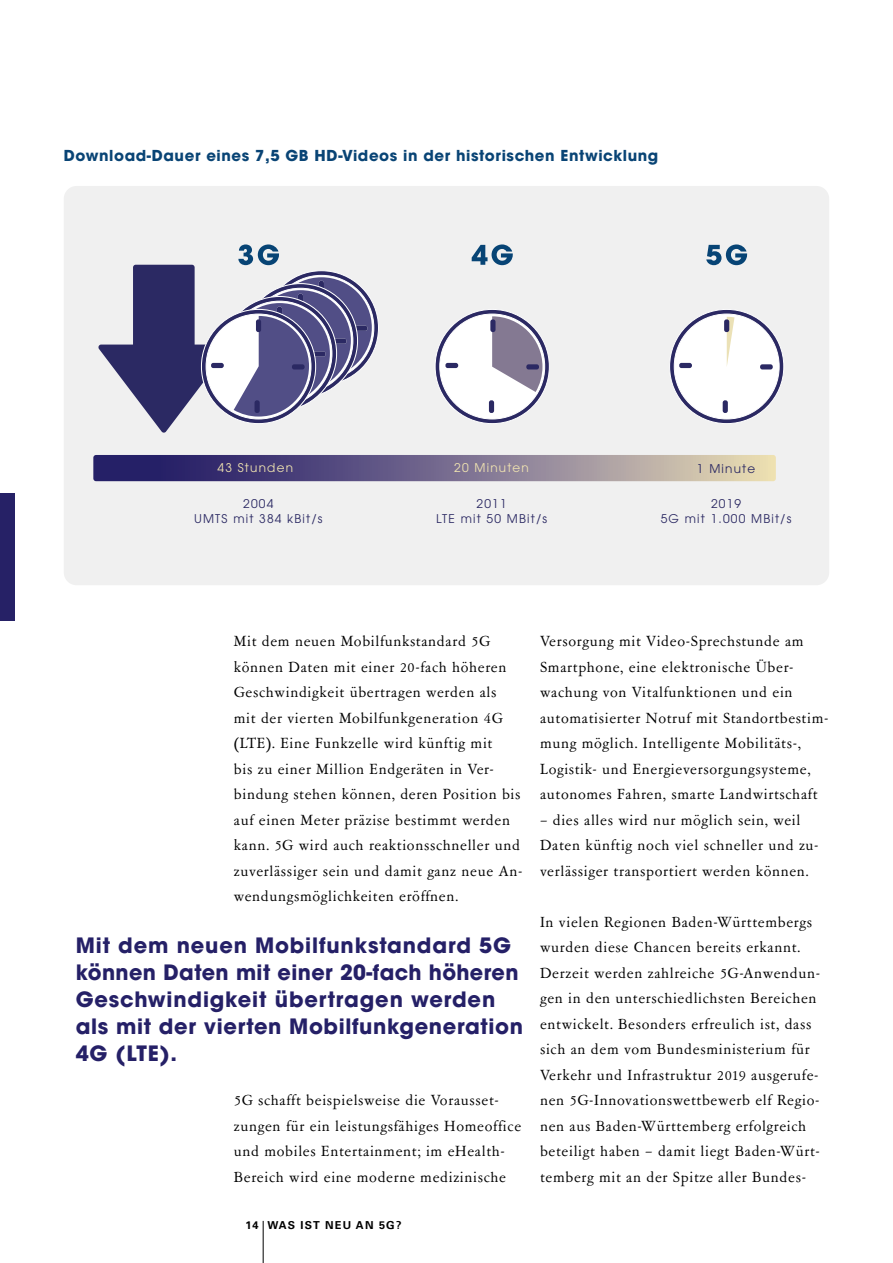
<style>
.page{position:relative;width:893px;height:1263px;background:#fff}
.page>*{position:absolute;margin:0;border:0;box-sizing:border-box;transform-origin:0 0}
.t1{font:700 21px/27px "ITC Avant Garde Pro";letter-spacing:.03em;color:#252067}
.Fliesstext{font:16.5px/25.5px "Garamont Amst SBOP Rom";letter-spacing:.04em;color:#000}
.t2{font:700 15px "ITC Avant Garde Pro";letter-spacing:.04em;color:#094475}
.t3{font:12px/14.4px "ITC Avant Garde Pro";letter-spacing:.1em;color:#2b2963;text-align:center}
.t4{font:12px "ITC Avant Garde Pro";letter-spacing:.1em;color:#f1e4b1}
.t5{font:700 10.95px "Univers LT Pro 65";letter-spacing:.11em;color:#000}
</style>
<div class="page">
<div style="left:64px;top:186px;width:765px;height:399px;background:#f0f0f0;border-radius:13px"></div>
<svg style="left:93px;top:455px;width:683px;height:26px;background:#796e8c"></svg>
<svg style="left:706px;top:244px;width:41px;height:21px"></svg>
<svg style="left:472px;top:244px;width:41px;height:21px"></svg>
<svg style="left:670px;top:309px;width:114px;height:115px"></svg>
<svg style="left:435px;top:309px;width:114px;height:115px"></svg>
<svg style="left:98px;top:244px;width:281px;height:189px"></svg>
<div style="left:0;top:493px;width:15px;height:128px;background:#262166"></div>
<hr style="left:263px;top:1221px;width:1px;height:42px;background:#000">
<p class="t2" style="left:64px;top:146px;width:596px">Download-Dauer eines 7,5 GB HD-Videos in der historischen Entwicklung</p>
<p class="t4" style="left:218px;top:460px;width:77px">43 Stunden</p>
<p class="t4" style="left:454px;top:460px;width:76px">20 Minuten</p>
<p class="t3" style="left:697px;top:461px;width:60px">1 Minute</p>
<p class="t3" style="left:194px;top:496px;width:130px">2004<br>UMTS mit 384 kBit/s</p>
<p class="t3" style="left:436px;top:496px;width:113px">2011<br>LTE mit 50 MBit/s</p>
<p class="t3" style="left:661px;top:496px;width:132px">2019<br>5G mit 1.000 MBit/s</p>
<p class="Fliesstext" style="left:234px;top:629px;width:290px">Mit dem neuen Mobilfunkstandard 5G können Daten mit einer 20-fach höheren Geschwindigkeit übertragen werden als<br>mit der vierten Mobilfunkgeneration 4G (LTE). Eine Funkzelle wird künftig mit<br>bis zu einer Million Endgeräten in Ver&shy;bindung stehen können, deren Position bis auf einen Meter präzise bestimmt werden kann. 5G wird auch reaktionsschneller und zuverlässiger sein und damit ganz neue An&shy;wendungsmöglichkeiten eröffnen.</p>
<p class="t1" style="left:76px;top:931px;width:449px">Mit dem neuen Mobilfunkstandard 5G können Daten mit einer 20-fach höheren<br>Geschwindigkeit übertragen werden als mit der vierten Mobilfunkgeneration<br>4G (LTE).</p>
<p class="Fliesstext" style="left:234px;top:1088px;width:289px">5G schafft beispielsweise die Vorausset&shy;zungen für ein leistungsfähiges Homeoffice und mobiles Entertainment; im eHealth-Bereich wird eine moderne medizinische</p>
<p class="t5" style="left:246px;top:1218px;width:157px">14 WAS IST NEU AN 5G?</p>
<p class="Fliesstext" style="left:540px;top:629px;width:290px">Versorgung mit Video-Sprechstunde am Smartphone, eine elektronische Über&shy;wachung von Vitalfunktionen und ein automatisierter Notruf mit Standortbestim&shy;mung möglich. Intelligente Mobilitäts-, Logistik- und Energieversorgungsysteme, autonomes Fahren, smarte Landwirtschaft</p>
<p class="Fliesstext" style="left:540px;top:808px;width:280px">– dies alles wird nur möglich sein, weil<br>Daten künftig noch viel schneller und zu&shy;verlässiger transportiert werden können.</p>
<p class="Fliesstext" style="left:540px;top:910px;width:282px">In vielen Regionen Baden-Württembergs wurden diese Chancen bereits erkannt.<br>Derzeit werden zahlreiche 5G-Anwendun&shy;gen in den unterschiedlichsten Bereichen entwickelt. Besonders erfreulich ist, dass sich an dem vom Bundesministerium für Verkehr und Infrastruktur 2019 ausgerufe&shy;nen 5G-Innovationswettbewerb elf Regio&shy;nen aus Baden-Württemberg erfolgreich beteiligt haben – damit liegt Baden-Würt&shy;temberg mit an der Spitze aller Bundes-</p>
</div>
